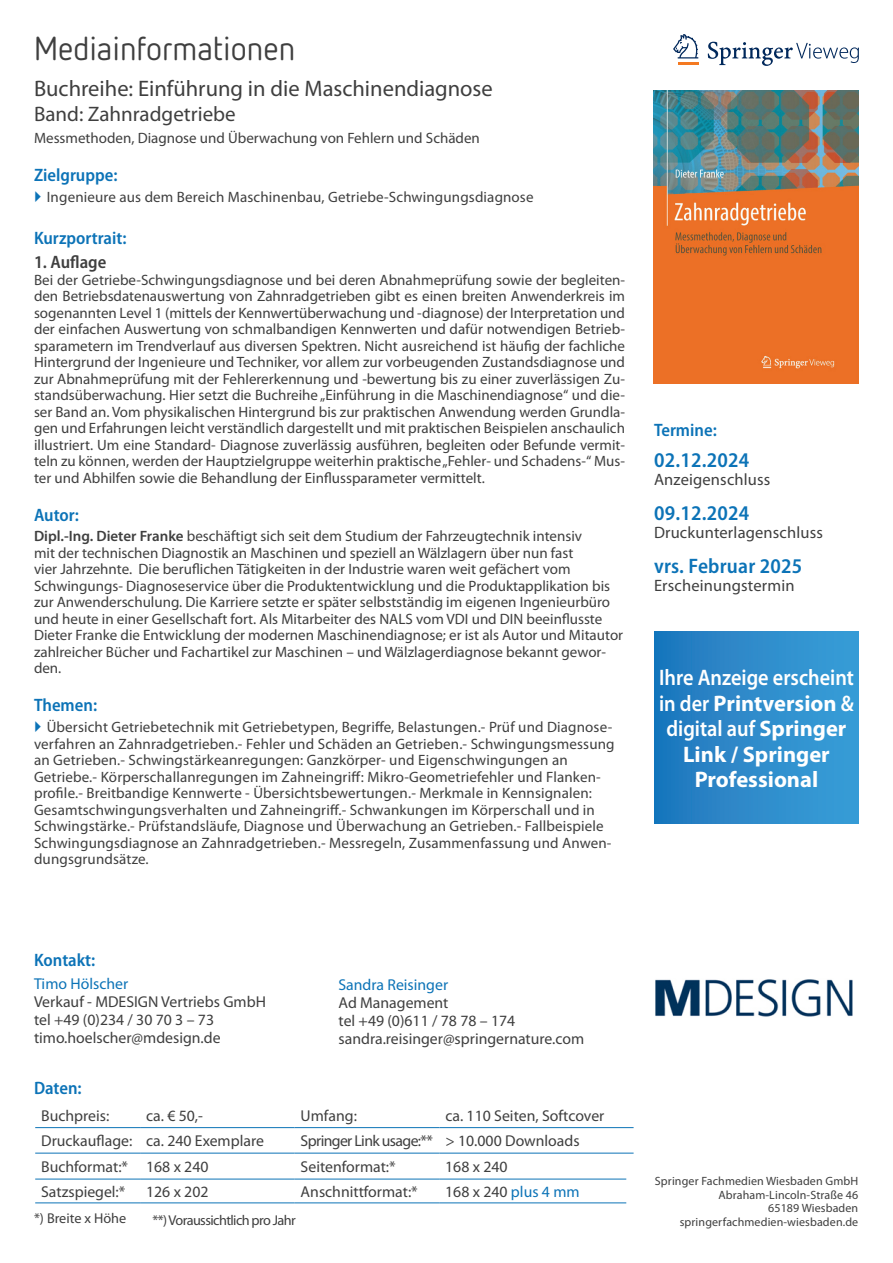
<style>
.page{position:relative;width:893px;height:1263px;background:#fff}
.page>*{position:absolute;margin:0;border:0;box-sizing:border-box;transform-origin:0 0}
.t1{font:33px "Netto OT";color:#3f3f3f}
.IN-M_streamer{font:700 22.5px/25.5px "Myriad Pro";color:#fff;text-align:center}
.Buchtitel{font:22.5px "Myriad Pro";color:#3f3f3f}
.AS_DU_ET{font:600 semi-condensed 21px "Myriad Pro";letter-spacing:.01em;color:#0c73b7}
.Buchtitel-2{font:21px "Myriad Pro";color:#3f3f3f}
.Zwischenüberschrift{font:600 semi-condensed 18px "Myriad Pro";color:#0c73b7}
.Fließtext{font:600 semi-condensed 18px "Myriad Pro";color:#3f3f3f}
.AS_DU_ET-2{font:16.5px "Myriad Pro";letter-spacing:.01em;color:#3f3f3f}
.Tabelle_Daten_Seite{font:15.75px "Myriad Pro";color:#3f3f3f}
.Fließtext-2{font:15.75px "Myriad Pro";color:#3f3f3f}
.Fließtext-3{font:15.75px "Myriad Pro";color:#0c73b7}
.Tabelle_Daten_Seite-2{font:15.75px "Myriad Pro";letter-spacing:-.04em;color:#3f3f3f}
.Fließtext-4{font:15px/16.5px "Myriad Pro";letter-spacing:.005em;color:#3f3f3f}
.Tabelle_Daten_Seite-3{font:14.25px "Myriad Pro";letter-spacing:-.04em;color:#3f3f3f}
.Fließtext_Druckunter{font:14.25px "Myriad Pro";color:#3f3f3f}
.t2{font:12px/13.5px "Myriad Pro";letter-spacing:.01em;color:#3f3f3f;text-align:right}
.s1{font-weight:600}
.s2{color:#0c73b7}
</style>
<div class="page">
<hr style="left:35px;top:1179px;width:105px;height:1px;background:#0c73b7">
<hr style="left:140px;top:1179px;width:155px;height:1px;background:#0c73b7">
<hr style="left:295px;top:1179px;width:144px;height:1px;background:#0c73b7">
<hr style="left:439px;top:1179px;width:187px;height:1px;background:#0c73b7">
<hr style="left:35px;top:1202px;width:105px;height:1px;background:#0c73b7">
<hr style="left:140px;top:1202px;width:155px;height:1px;background:#0c73b7">
<hr style="left:295px;top:1202px;width:144px;height:1px;background:#0c73b7">
<hr style="left:439px;top:1202px;width:187px;height:1px;background:#0c73b7">
<svg style="left:673px;top:34px;width:25px;height:24px"></svg>
<hr style="left:678px;top:62px;width:20px;height:3px;background:#f47921">
<svg style="left:708px;top:42px;width:151px;height:24px"></svg>
<hr style="left:35px;top:1127px;width:105px;height:1px;background:#0c73b7">
<hr style="left:140px;top:1127px;width:155px;height:1px;background:#0c73b7">
<hr style="left:295px;top:1127px;width:144px;height:1px;background:#0c73b7">
<hr style="left:439px;top:1127px;width:195px;height:1px;background:#0c73b7">
<hr style="left:35px;top:1153px;width:105px;height:1px;background:#0c73b7">
<hr style="left:140px;top:1153px;width:155px;height:1px;background:#0c73b7">
<hr style="left:295px;top:1153px;width:144px;height:1px;background:#0c73b7">
<hr style="left:439px;top:1153px;width:195px;height:1px;background:#0c73b7">
<img style="left:653px;top:90px;width:205px;height:294px">
<div style="left:654px;top:632px;width:205px;height:192px;background:linear-gradient(to right,#1e77bd,#3b9fd8)"></div>
<img style="left:655px;top:979px;width:198px;height:38px">
<h1 class="t1" style="left:34px;top:28px;width:263px">Mediainformationen</h1>
<p class="Buchtitel" style="left:34px;top:76px;width:460px">Buchreihe: Einführung in die Maschinendiagnose</p>
<p class="Buchtitel-2" style="left:34px;top:103px;width:203px">Band: Zahnradgetriebe</p>
<p class="Fließtext-4" style="left:34px;top:130px;width:447px">Messmethoden, Diagnose und Überwachung von Fehlern und Schäden</p>
<p class="Zwischenüberschrift" style="left:34px;top:165px;width:85px">Zielgruppe:</p>
<p class="Fließtext-4" style="left:47px;top:189px;width:488px">Ingenieure aus dem Bereich Maschinenbau, Getriebe-Schwingungsdiagnose</p>
<p class="Zwischenüberschrift" style="left:34px;top:228px;width:94px">Kurzportrait:</p>
<p class="Fließtext" style="left:34px;top:252px;width:74px">1. Auflage</p>
<p class="Fließtext-4" style="left:34px;top:272px;width:593px;text-align:justify">Bei der Getriebe-Schwingungsdiagnose und bei deren Abnahmeprüfung sowie der begleiten&shy;den Betriebsdatenauswertung von Zahnradgetrieben gibt es einen breiten Anwenderkreis im sogenannten Level 1 (mittels der Kennwertüberwachung und -diagnose) der Interpretation und der einfachen Auswertung von schmalbandigen Kennwerten und dafür notwendigen Betrieb&shy;sparametern im Trendverlauf aus diversen Spektren. Nicht ausreichend ist häufig der fachliche Hintergrund der Ingenieure und Techniker, vor allem zur vorbeugenden Zustandsdiagnose und zur Abnahmeprüfung mit der Fehlererkennung und -bewertung bis zu einer zuverlässigen Zu&shy;standsüberwachung. Hier setzt die Buchreihe „Einführung in die Maschinendiagnose“ und die&shy;ser Band an. Vom physikalischen Hintergrund bis zur praktischen Anwendung werden Grundla&shy;gen und Erfahrungen leicht verständlich dargestellt und mit praktischen Beispielen anschaulich illustriert. Um eine Standard- Diagnose zuverlässig ausführen, begleiten oder Befunde vermit&shy;teln zu können, werden der Hauptzielgruppe weiterhin praktische „Fehler- und Schadens-“ Mus&shy;ter und Abhilfen sowie die Behandlung der Einflussparameter vermittelt.</p>
<p class="Zwischenüberschrift" style="left:34px;top:505px;width:46px">Autor:</p>
<p class="Fließtext-4" style="left:34px;top:528px;width:591px"><span class="s1">Dipl.-Ing. Dieter Franke</span> beschäftigt sich seit dem Studium der Fahrzeugtechnik intensiv<br>mit der technischen Diagnostik an Maschinen und speziell an Wälzlagern über nun fast<br>vier Jahrzehnte. Die beruflichen Tätigkeiten in der Industrie waren weit gefächert vom Schwingungs- Diagnoseservice über die Produktentwicklung und die Produktapplikation bis zur Anwenderschulung. Die Karriere setzte er später selbstständig im eigenen Ingenieurbüro und heute in einer Gesellschaft fort. Als Mitarbeiter des NALS vom VDI und DIN beeinflusste Dieter Franke die Entwicklung der modernen Maschinendiagnose; er ist als Autor und Mitautor zahlreicher Bücher und Fachartikel zur Maschinen – und Wälzlagerdiagnose bekannt gewor&shy;den.</p>
<p class="Zwischenüberschrift" style="left:34px;top:695px;width:65px">Themen:</p>
<p class="Fließtext-4" style="left:34px;top:719px;width:582px;text-indent:13px">Übersicht Getriebetechnik mit Getriebetypen, Begriffe, Belastungen.- Prüf und Diagnose&shy;verfahren an Zahnradgetrieben.- Fehler und Schäden an Getrieben.- Schwingungsmessung an Getrieben.- Schwingstärkeanregungen: Ganzkörper- und Eigenschwingungen an Getriebe.- Körperschallanregungen im Zahneingriff: Mikro-Geometriefehler und Flanken&shy;profile.- Breitbandige Kennwerte - Übersichtsbewertungen.- Merkmale in Kennsignalen:<br>Gesamtschwingungsverhalten und Zahneingriff.- Schwankungen im Körperschall und in Schwingstärke.- Prüfstandsläufe, Diagnose und Überwachung an Getrieben.- Fallbeispiele Schwingungsdiagnose an Zahnradgetrieben.- Messregeln, Zusammenfassung und Anwen&shy;dungsgrundsätze.</p>
<p class="Zwischenüberschrift" style="left:654px;top:420px;width:64px">Termine:</p>
<p class="AS_DU_ET" style="left:654px;top:448px;width:97px">02.12.2024</p>
<p class="AS_DU_ET-2" style="left:654px;top:470px;width:118px">Anzeigenschluss</p>
<p class="AS_DU_ET" style="left:654px;top:501px;width:97px">09.12.2024</p>
<p class="AS_DU_ET-2" style="left:654px;top:523px;width:171px">Druckunterlagenschluss</p>
<p class="AS_DU_ET" style="left:654px;top:554px;width:150px">vrs. Februar 2025</p>
<p class="AS_DU_ET-2" style="left:654px;top:576px;width:142px">Erscheinungstermin</p>
<p class="IN-M_streamer" style="left:659px;top:665px;width:196px"><span class="s1">Ihre Anzeige erscheint in der</span> Printversion <span class="s1">&amp; digital auf</span> Springer<br>Link / Springer<br>Professional</p>
<p class="Zwischenüberschrift" style="left:34px;top:950px;width:63px">Kontakt:</p>
<p class="Fließtext-3" style="left:34px;top:975px;width:96px">Timo Hölscher</p>
<p class="Fließtext-2" style="left:34px;top:993px;width:233px">Verkauf - MDESIGN Vertriebs GmbH</p>
<p class="Fließtext-2" style="left:34px;top:1011px;width:182px">tel +49 (0)234 / 30 70 3 – 73</p>
<p class="Fließtext-2" style="left:34px;top:1029px;width:188px">timo.hoelscher@mdesign.de</p>
<p class="Fließtext-3" style="left:339px;top:976px;width:111px">Sandra Reisinger</p>
<p class="Fließtext-2" style="left:339px;top:994px;width:111px">Ad Management</p>
<p class="Fließtext-2" style="left:339px;top:1012px;width:178px">tel +49 (0)611 / 78 78 – 174</p>
<p class="Fließtext-2" style="left:339px;top:1030px;width:247px">sandra.reisinger@springernature.com</p>
<p class="Zwischenüberschrift" style="left:34px;top:1078px;width:49px">Daten:</p>
<p class="Tabelle_Daten_Seite" style="left:41px;top:1107px;width:70px">Buchpreis:</p>
<p class="Tabelle_Daten_Seite" style="left:146px;top:1107px;width:58px">ca. € 50,-</p>
<p class="Tabelle_Daten_Seite" style="left:301px;top:1107px;width:58px">Umfang:</p>
<p class="Tabelle_Daten_Seite" style="left:445px;top:1107px;width:160px">ca. 110 Seiten, Softcover</p>
<p class="Tabelle_Daten_Seite" style="left:41px;top:1132px;width:93px">Druckauflage:</p>
<p class="Tabelle_Daten_Seite" style="left:146px;top:1132px;width:119px">ca. 240 Exemplare</p>
<p class="Tabelle_Daten_Seite-2" style="left:301px;top:1132px;width:134px">Springer Link usage:**</p>
<p class="Tabelle_Daten_Seite" style="left:445px;top:1132px;width:136px">&gt; 10.000 Downloads</p>
<p class="Tabelle_Daten_Seite" style="left:41px;top:1158px;width:88px">Buchformat:*</p>
<p class="Tabelle_Daten_Seite" style="left:146px;top:1158px;width:64px">168 x 240</p>
<p class="Tabelle_Daten_Seite" style="left:301px;top:1158px;width:97px">Seitenformat:*</p>
<p class="Tabelle_Daten_Seite" style="left:445px;top:1158px;width:64px">168 x 240</p>
<p class="Tabelle_Daten_Seite" style="left:41px;top:1183px;width:86px">Satzspiegel:*</p>
<p class="Tabelle_Daten_Seite" style="left:146px;top:1183px;width:64px">126 x 202</p>
<p class="Tabelle_Daten_Seite" style="left:301px;top:1183px;width:119px">Anschnittformat:*</p>
<p class="Tabelle_Daten_Seite" style="left:445px;top:1183px;width:136px">168 x 240 <span class="s2">plus 4 mm</span></p>
<p class="Fließtext_Druckunter" style="left:34px;top:1211px;width:94px">*) Breite x Höhe</p>
<p class="Tabelle_Daten_Seite-3" style="left:152px;top:1212px;width:145px">**) Voraussichtlich pro Jahr</p>
<p class="t2" style="left:655px;top:1175px;width:205px">Springer Fachmedien Wiesbaden GmbH<br>Abraham-Lincoln-Straße 46<br>65189 Wiesbaden springerfachmedien-wiesbaden.de</p>
</div>
